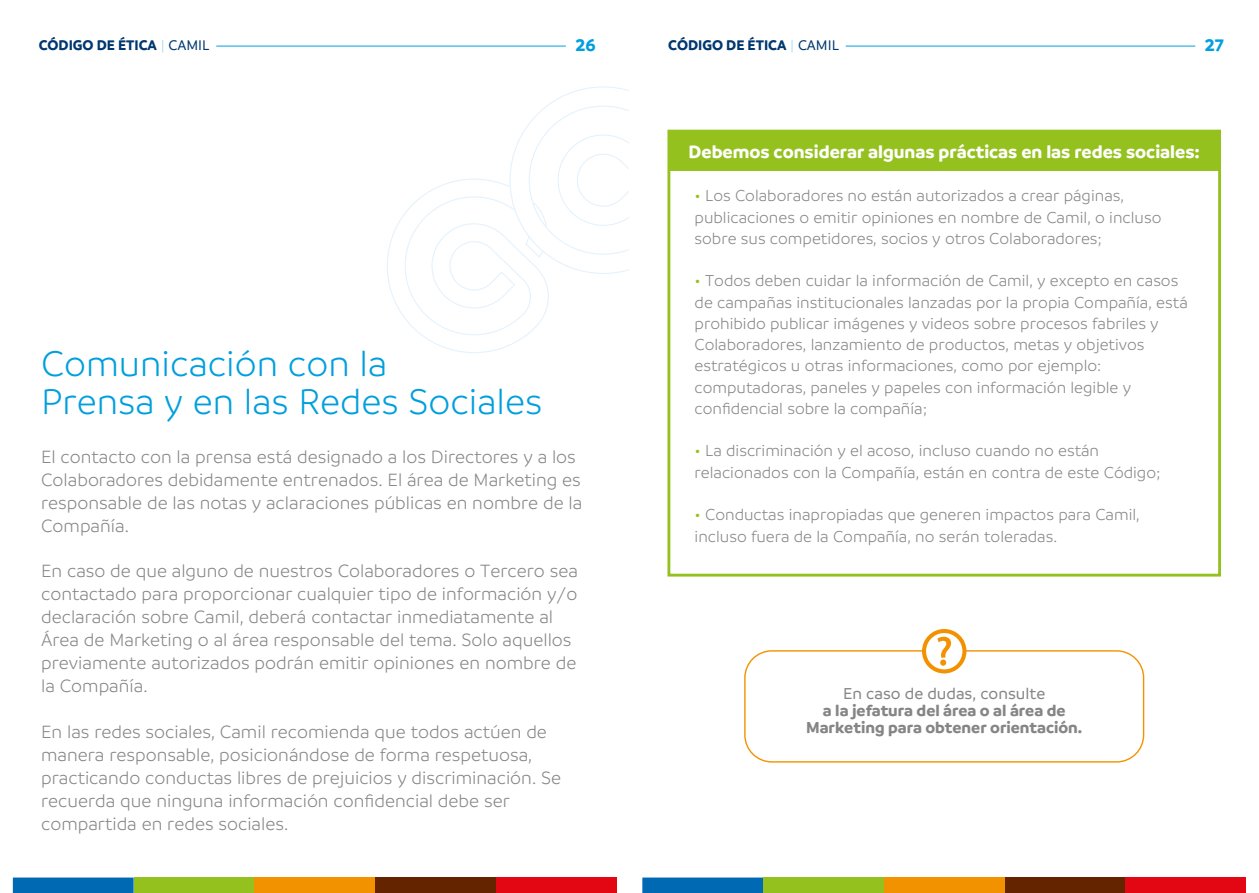
<style>
.page{position:relative;width:1259px;height:893px;background:#fff}
.page>*{position:absolute;margin:0;border:0;box-sizing:border-box;transform-origin:0 0}
.t1{font:300 38.25px/38.2px "Branding SF";color:#009fdd}
.t2{font:300 19.2px/23px "Branding SF";color:#858586}
.t3{font:700 19.2px "Branding SF";color:#fff}
.t4{font:700 18px "Branding SF";color:#009fdd}
.t5{font:300 16.95px/21.3px "Branding SF";color:#858586}
.t6{font:700 16.95px/17px "Branding SF";color:#858586;text-align:center}
.t7{font:500 16.95px "Branding SF";color:#858586}
.t8{font:700 15px "Branding SF";color:#003770}
.s1{font-weight:100;color:#009fdd}
.s2{font-weight:500}
.s3{color:#95c11f}
</style>
<div class="page">
<div style="left:13px;top:877px;width:121px;height:16px;background:#0069b4"></div>
<div style="left:134px;top:877px;width:120px;height:16px;background:#95c11f"></div>
<div style="left:254px;top:877px;width:121px;height:16px;background:#f39200"></div>
<div style="left:375px;top:877px;width:121px;height:16px;background:#652400"></div>
<div style="left:496px;top:877px;width:120px;height:16px;background:#e30613"></div>
<hr style="left:216px;top:46px;width:350px;height:1px;background:#00a1e0">
<svg style="left:387px;top:86px;width:242px;height:267px"></svg>
<hr style="left:845px;top:46px;width:350px;height:1px;background:#00a1e0">
<div style="left:642px;top:877px;width:121px;height:16px;background:#0069b4"></div>
<div style="left:763px;top:877px;width:121px;height:16px;background:#95c11f"></div>
<div style="left:884px;top:877px;width:120px;height:16px;background:#f39200"></div>
<div style="left:1004px;top:877px;width:121px;height:16px;background:#652400"></div>
<div style="left:1125px;top:877px;width:121px;height:16px;background:#e30613"></div>
<div style="left:667px;top:130px;width:554px;height:447px;border:3px solid #95c11f"></div>
<div style="left:669px;top:131px;width:550px;height:40px;background:#95c11f"></div>
<div style="left:744px;top:650px;width:400px;height:113px;border:1px solid #f39200;border-radius:27px"></div>
<svg style="left:922px;top:629px;width:44px;height:44px"></svg>
<p class="t8" style="left:39px;top:37px;width:172px">CÓDIGO DE ÉTICA <span class="s1">|</span> <span class="s2">CAMIL</span></p>
<p class="t4" style="left:575px;top:35px;width:22px">26</p>
<h1 class="t1" style="left:41px;top:345px;width:503px">Comunicación con la<br>Prensa y en las Redes Sociales</h1>
<p class="t2" style="left:41px;top:445px;width:543px">El contacto con la prensa está designado a los Directores y a los Colaboradores debidamente entrenados. El área de Marketing es responsable de las notas y aclaraciones públicas en nombre de la Compañía.</p>
<p class="t2" style="left:41px;top:560px;width:538px">En caso de que alguno de nuestros Colaboradores o Tercero sea contactado para proporcionar cualquier tipo de información y/o declaración sobre Camil, deberá contactar inmediatamente al Área de Marketing o al área responsable del tema. Solo aquellos previamente autorizados podrán emitir opiniones en nombre de la Compañía.</p>
<p class="t2" style="left:41px;top:721px;width:521px">En las redes sociales, Camil recomienda que todos actúen de manera responsable, posicionándose de forma respetuosa, practicando conductas libres de prejuicios y discriminación. Se recuerda que ninguna información confidencial debe ser compartida en redes sociales.</p>
<p class="t8" style="left:668px;top:37px;width:172px">CÓDIGO DE ÉTICA <span class="s1">|</span> <span class="s2">CAMIL</span></p>
<p class="t4" style="left:1204px;top:35px;width:21px">27</p>
<p class="t3" style="left:688px;top:140px;width:513px">Debemos considerar algunas prácticas en las redes sociales:</p>
<p class="t5" style="left:694px;top:185px;width:468px"><span class="s3">•</span> Los Colaboradores no están autorizados a crear páginas, publicaciones o emitir opiniones en nombre de Camil, o incluso sobre sus competidores, socios y otros Colaboradores;</p>
<p class="t5" style="left:694px;top:270px;width:495px"><span class="s3">•</span> Todos deben cuidar la información de Camil, y excepto en casos de campañas institucionales lanzadas por la propia Compañía, está prohibido publicar imágenes y videos sobre procesos fabriles y Colaboradores, lanzamiento de productos, metas y objetivos estratégicos u otras informaciones, como por ejemplo: computadoras, paneles y papeles con información legible y confidencial sobre la compañía;</p>
<p class="t5" style="left:694px;top:440px;width:467px"><span class="s3">•</span> La discriminación y el acoso, incluso cuando no están relacionados con la Compañía, están en contra de este Código;</p>
<p class="t5" style="left:694px;top:504px;width:447px"><span class="s3">•</span> Conductas inapropiadas que generen impactos para Camil, incluso fuera de la Compañía, no serán toleradas.</p>
<p class="t7" style="left:843px;top:684px;width:204px">En caso de dudas, consulte</p>
<p class="t6" style="left:806px;top:702px;width:278px">a la jefatura del área o al área de<br>Marketing para obtener orientación.</p>
</div>
